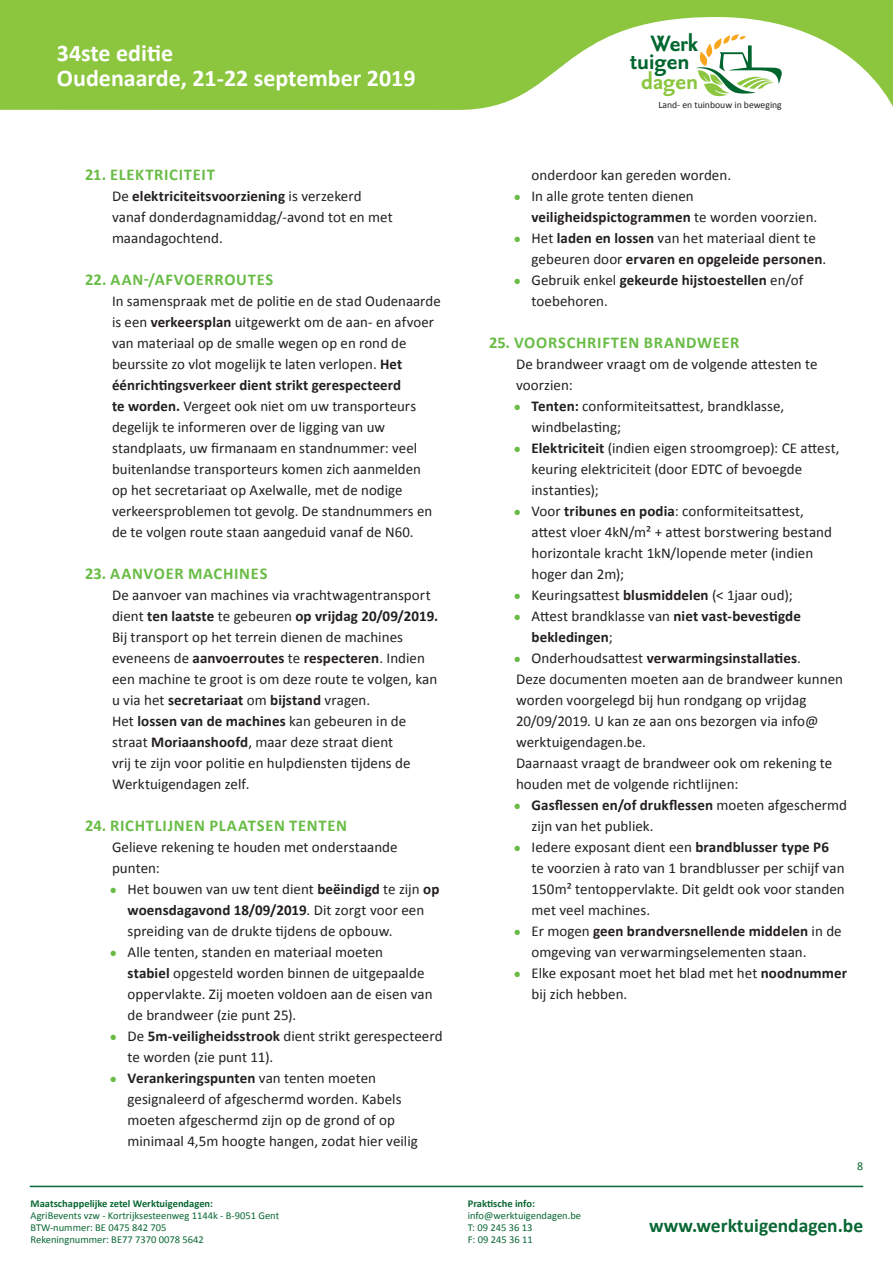
<style>
.page{position:relative;width:893px;height:1263px;background:#fff}
.page>*{position:absolute;margin:0;border:0;box-sizing:border-box;transform-origin:0 0}
.t1{font:700 26.85px "Seria Sans OT";color:#00652e}
.t2{font:700 26.85px "Seria Sans OT";color:#8bc63e}
.t3{font:700 24px/25.5px "Calibri";color:#fff}
.t4{font:700 19.5px "Calibri";color:#096733}
.t5{font:700 16.5px "Calibri";letter-spacing:.04em;color:#68bc45}
.t6{font:15px/21px "Calibri";color:#231f20}
.t7{font:700 15px/21px "Calibri";letter-spacing:.005em;color:#231f20}
.t8{font:12px "Calibri";color:#096733}
.t9{font:10.5px/12px "Calibri";color:#096733}
.t10{font:700 10.5px "Calibri";color:#096733}
.t11{font:9.75px "Calibri";color:#231f20}
.s1{font-weight:700}
.s2{color:#68bc45}
.s3{font-weight:400}
</style>
<div class="page">
<svg style="left:0;top:0;width:893px;height:110px;fill:#8bc63e"></svg>
<svg style="left:696px;top:34px;width:86px;height:63px"></svg>
<hr style="left:30px;top:1186px;width:833px;height:1px;background:#096733">
<h2 class="t3" style="left:57px;top:39px;width:360px">34ste editie<br>Oudenaarde, 21-22 september 2019</h2>
<p class="t5" style="left:85px;top:164px;width:131px">21. ELEKTRICITEIT</p>
<p class="t6" style="left:112px;top:185px;width:282px">De <span class="s1">elektriciteitsvoorziening</span> is verzekerd vanaf donderdagnamiddag/-avond tot en met maandagochtend.</p>
<p class="t5" style="left:85px;top:269px;width:190px">22. AAN-/AFVOERROUTES</p>
<p class="t6" style="left:112px;top:290px;width:330px">In samenspraak met de politie en de stad Oudenaarde is een <span class="s1">verkeersplan</span> uitgewerkt om de aan- en afvoer van materiaal op de smalle wegen op en rond de beurssite zo vlot mogelijk te laten verlopen. <span class="s1">Het éénrichtingsverkeer dient strikt gerespecteerd<br>te worden.</span> Vergeet ook niet om uw transporteurs degelijk te informeren over de ligging van uw standplaats, uw firmanaam en standnummer: veel buitenlandse transporteurs komen zich aanmelden<br>op het secretariaat op Axelwalle, met de nodige verkeersproblemen tot gevolg. De standnummers en de te volgen route staan aangeduid vanaf de N60.</p>
<p class="t5" style="left:85px;top:563px;width:184px">23. AANVOER MACHINES</p>
<p class="t6" style="left:112px;top:584px;width:328px">De aanvoer van machines via vrachtwagentransport dient <span class="s1">ten laatste</span> te gebeuren <span class="s1">op vrijdag 20/09/2019.<br></span>Bij transport op het terrein dienen de machines eveneens de <span class="s1">aanvoerroutes</span> te <span class="s1">respecteren</span>. Indien een machine te groot is om deze route te volgen, kan u via het <span class="s1">secretariaat</span> om <span class="s1">bijstand</span> vragen.<br>Het <span class="s1">lossen van de machines</span> kan gebeuren in de straat <span class="s1">Moriaanshoofd</span>, maar deze straat dient<br>vrij te zijn voor politie en hulpdiensten tijdens de Werktuigendagen zelf.</p>
<p class="t5" style="left:85px;top:815px;width:263px">24. RICHTLIJNEN PLAATSEN TENTEN</p>
<p class="t6" style="left:112px;top:836px;width:287px">Gelieve rekening te houden met onderstaande punten:</p>
<p class="t6" style="left:128px;top:878px;width:313px;text-indent:-17px"><span class="s2">●</span> Het bouwen van uw tent dient <span class="s1">beëindigd</span> te zijn <span class="s1">op woensdagavond 18/09/2019</span>. Dit zorgt voor een spreiding van de drukte tijdens de opbouw.</p>
<p class="t6" style="left:128px;top:941px;width:307px;text-indent:-17px"><span class="s2">●</span> Alle tenten, standen en materiaal moeten<br><span class="s1">stabiel</span> opgesteld worden binnen de uitgepaalde oppervlakte. Zij moeten voldoen aan de eisen van de brandweer (zie punt 25).</p>
<p class="t6" style="left:128px;top:1025px;width:316px;text-indent:-17px"><span class="s2">●</span> De <span class="s1">5m-veiligheidsstrook</span> dient strikt gerespecteerd te worden (zie punt 11).</p>
<p class="t6" style="left:128px;top:1067px;width:292px;text-indent:-17px"><span class="s2">●</span> <span class="s1">Verankeringspunten</span> van tenten moeten gesignaleerd of afgeschermd worden. Kabels moeten afgeschermd zijn op de grond of op minimaal 4,5m hoogte hangen, zodat hier veilig</p>
<p class="t10" style="left:31px;top:1197px;width:184px">Maatschappelijke zetel Werktuigendagen:</p>
<p class="t9" style="left:31px;top:1209px;width:250px">AgriBevents vzw - Kortrijksesteenweg 1144k - B-9051 Gent<br>BTW-nummer: BE 0475 842 705<br>Rekeningnummer: BE77 7370 0078 5642</p>
<h1 class="t1" style="left:651px;top:30px;width:49px">Werk</h1>
<h1 class="t1" style="left:630px;top:48px;width:61px">tuigen</h1>
<h1 class="t2" style="left:641px;top:68px;width:58px">dagen</h1>
<p class="t11" style="left:658px;top:99px;width:125px">Land- en tuinbouw in beweging</p>
<p class="t6" style="left:531px;top:164px;width:201px">onderdoor kan gereden worden.</p>
<p class="t6" style="left:531px;top:185px;width:287px;text-indent:-17px"><span class="s2">●</span> In alle grote tenten dienen <span class="s1">veiligheidspictogrammen</span> te worden voorzien.</p>
<p class="t7" style="left:531px;top:227px;width:296px;text-indent:-17px"><span class="s2">●</span> <span class="s3">Het</span> laden en lossen <span class="s3">van het materiaal dient te gebeuren door</span> ervaren en opgeleide personen<span class="s3">.</span></p>
<p class="t6" style="left:532px;top:269px;width:273px;text-indent:-17px"><span class="s2">●</span> Gebruik enkel <span class="s1">gekeurde hijstoestellen</span> en/of toebehoren.</p>
<p class="t5" style="left:489px;top:332px;width:252px">25. VOORSCHRIFTEN BRANDWEER</p>
<p class="t6" style="left:516px;top:353px;width:303px">De brandweer vraagt om de volgende attesten te voorzien:</p>
<p class="t6" style="left:531px;top:395px;width:254px;text-indent:-17px"><span class="s2">●</span> <span class="s1">Tenten:</span> conformiteitsattest, brandklasse, windbelasting;</p>
<p class="t6" style="left:531px;top:437px;width:309px;text-indent:-17px"><span class="s2">●</span> <span class="s1">Elektriciteit</span> (indien eigen stroomgroep): CE attest, keuring elektriciteit (door EDTC of bevoegde instanties);</p>
<p class="t6" style="left:531px;top:500px;width:302px;text-indent:-17px"><span class="s2">●</span> Voor <span class="s1">tribunes en podia</span>: conformiteitsattest, attest vloer 4kN/m² + attest borstwering bestand horizontale kracht 1kN/lopende meter (indien hoger dan 2m);</p>
<p class="t6" style="left:514px;top:584px;width:280px"><span class="s2">●</span> Keuringsattest <span class="s1">blusmiddelen</span> (&lt; 1jaar oud);</p>
<p class="t7" style="left:531px;top:605px;width:271px;text-indent:-17px"><span class="s2">●</span> <span class="s3">Attest brandklasse van</span> niet vast-bevestigde bekledingen<span class="s3">;</span></p>
<p class="t6" style="left:514px;top:647px;width:330px"><span class="s2">●</span> Onderhoudsattest <span class="s1">verwarmingsinstallaties</span>.<br>Deze documenten moeten aan de brandweer kunnen worden voorgelegd bij hun rondgang op vrijdag 20/09/2019. U kan ze aan ons bezorgen via info@ werktuigendagen.be.<br>Daarnaast vraagt de brandweer ook om rekening te houden met de volgende richtlijnen:</p>
<p class="t6" style="left:531px;top:794px;width:317px;text-indent:-17px"><span class="s2">●</span> <span class="s1">Gasflessen en/of drukflessen</span> moeten afgeschermd zijn van het publiek.</p>
<p class="t6" style="left:531px;top:836px;width:315px;text-indent:-17px"><span class="s2">●</span> Iedere exposant dient een <span class="s1">brandblusser type P6 </span>te voorzien à rato van 1 brandblusser per schijf van 150m² tentoppervlakte. Dit geldt ook voor standen met veel machines.</p>
<p class="t6" style="left:531px;top:920px;width:312px;text-indent:-17px"><span class="s2">●</span> Er mogen <span class="s1">geen brandversnellende middelen</span> in de omgeving van verwarmingselementen staan.</p>
<p class="t6" style="left:531px;top:962px;width:317px;text-indent:-17px"><span class="s2">●</span> Elke exposant moet het blad met het <span class="s1">noodnummer </span>bij zich hebben.</p>
<p class="t8" style="left:857px;top:1158px;width:8px">8</p>
<p class="t10" style="left:468px;top:1197px;width:69px">Praktische info:</p>
<p class="t9" style="left:468px;top:1209px;width:115px">info@werktuigendagen.be<br>T: 09 245 36 13<br>F: 09 245 36 11</p>
<h3 class="t4" style="left:649px;top:1213px;width:215px">www.werktuigendagen.be</h3>
</div>
